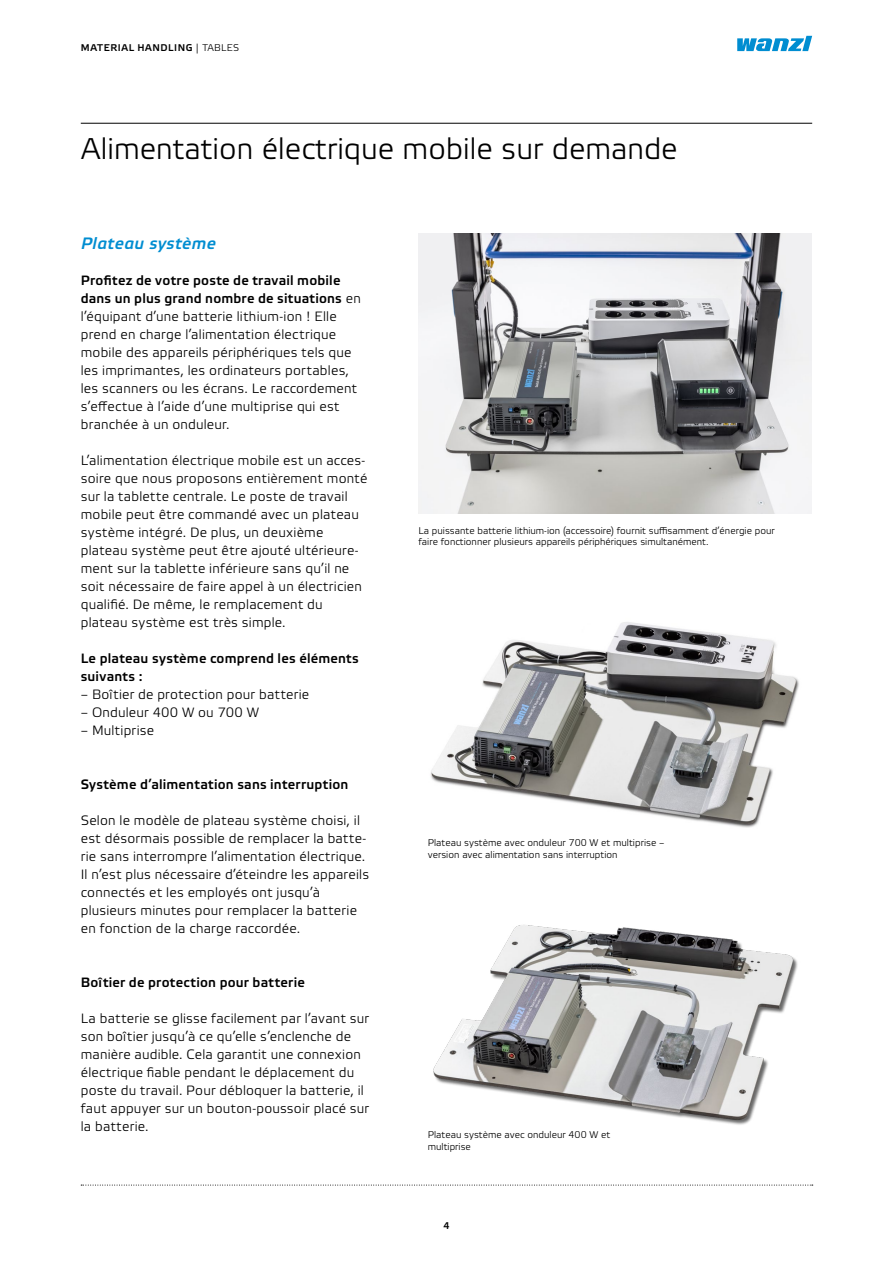
<style>
.page{position:relative;width:893px;height:1263px;background:#fff}
.page>*{position:absolute;margin:0;border:0;box-sizing:border-box;transform-origin:0 0}
.t1{font:300 30px "Wanzl Etelka";color:#000}
.t2{font:italic 500 16.5px "Wanzl Etelka";letter-spacing:.025em;color:#008dd1}
.t3{font:300 13.5px/18px "Wanzl Etelka";letter-spacing:.015em;color:#000}
.t4{font:500 13.5px/18px "Wanzl Etelka";letter-spacing:.015em;color:#000}
.t5{font:300 9.75px/11.7px "Wanzl Etelka";color:#000}
.t6{font:500 9.75px "Wanzl Etelka";letter-spacing:.06em;color:#000}
.s1{font-weight:300}
.s2{font-weight:500}
</style>
<div class="page">
<svg style="left:737px;top:36px;width:75px;height:15px"></svg>
<img style="left:418px;top:234px;width:393px;height:279px">
<svg style="left:81px;top:1185px;width:732px;height:1px"></svg>
<img style="left:433px;top:925px;width:365px;height:200px">
<img style="left:430px;top:622px;width:369px;height:206px">
<hr style="left:81px;top:123px;width:731px;height:1px;background:#000">
<p class="t6" style="left:81px;top:42px;width:160px">MATERIAL HANDLING <span class="s1">| TABLES</span></p>
<h1 class="t1" style="left:81px;top:132px;width:598px">Alimentation électrique mobile sur demande</h1>
<p class="t2" style="left:81px;top:234px;width:136px">Plateau système</p>
<p class="t3" style="left:81px;top:272px;width:282px"><span class="s2">Profitez de votre poste de travail mobile dans un plus grand nombre de situations</span> en l’équipant d’une batterie lithium-ion ! Elle prend en charge l’alimentation électrique mobile des appareils périphériques tels que les imprimantes, les ordinateurs portables, les scanners ou les écrans. Le raccordement s’effectue à l’aide d’une multiprise qui est branchée à un onduleur.</p>
<p class="t3" style="left:81px;top:452px;width:288px">L’alimentation électrique mobile est un acces&shy;soire que nous proposons entièrement monté sur la tablette centrale. Le poste de travail mobile peut être commandé avec un plateau système intégré. De plus, un deuxième plateau système peut être ajouté ultérieure&shy;ment sur la tablette inférieure sans qu’il ne soit nécessaire de faire appel à un électricien qualifié. De même, le remplacement du plateau système est très simple.</p>
<p class="t4" style="left:81px;top:650px;width:280px">Le plateau système comprend les éléments suivants :</p>
<p class="t3" style="left:81px;top:686px;width:230px">– Boîtier de protection pour batterie</p>
<p class="t3" style="left:81px;top:704px;width:180px">– Onduleur 400 W ou 700 W</p>
<p class="t3" style="left:81px;top:722px;width:75px">– Multiprise</p>
<p class="t4" style="left:81px;top:776px;width:269px">Système d’alimentation sans interruption</p>
<p class="t3" style="left:81px;top:812px;width:290px">Selon le modèle de plateau système choisi, il est désormais possible de remplacer la batte&shy;rie sans interrompre l’alimentation électrique.<br>Il n’est plus nécessaire d’éteindre les appareils connectés et les employés ont jusqu’à plusieurs minutes pour remplacer la batterie en fonction de la charge raccordée.</p>
<p class="t4" style="left:81px;top:974px;width:226px">Boîtier de protection pour batterie</p>
<p class="t3" style="left:81px;top:1010px;width:290px">La batterie se glisse facilement par l’avant sur son boîtier jusqu’à ce qu’elle s’enclenche de manière audible. Cela garantit une connexion électrique fiable pendant le déplacement du poste du travail. Pour débloquer la batterie, il faut appuyer sur un bouton-poussoir placé sur la batterie.</p>
<p class="t5" style="left:418px;top:525px;width:358px">La puissante batterie lithium-ion (accessoire) fournit suffisamment d’énergie pour faire fonctionner plusieurs appareils périphériques simultanément.</p>
<p class="t5" style="left:428px;top:837px;width:238px">Plateau système avec onduleur 700 W et multiprise – version avec alimentation sans interruption</p>
<p class="t5" style="left:428px;top:1130px;width:184px">Plateau système avec onduleur 400 W et multiprise</p>
<p class="t6" style="left:443px;top:1220px;width:8px">4</p>
</div>
